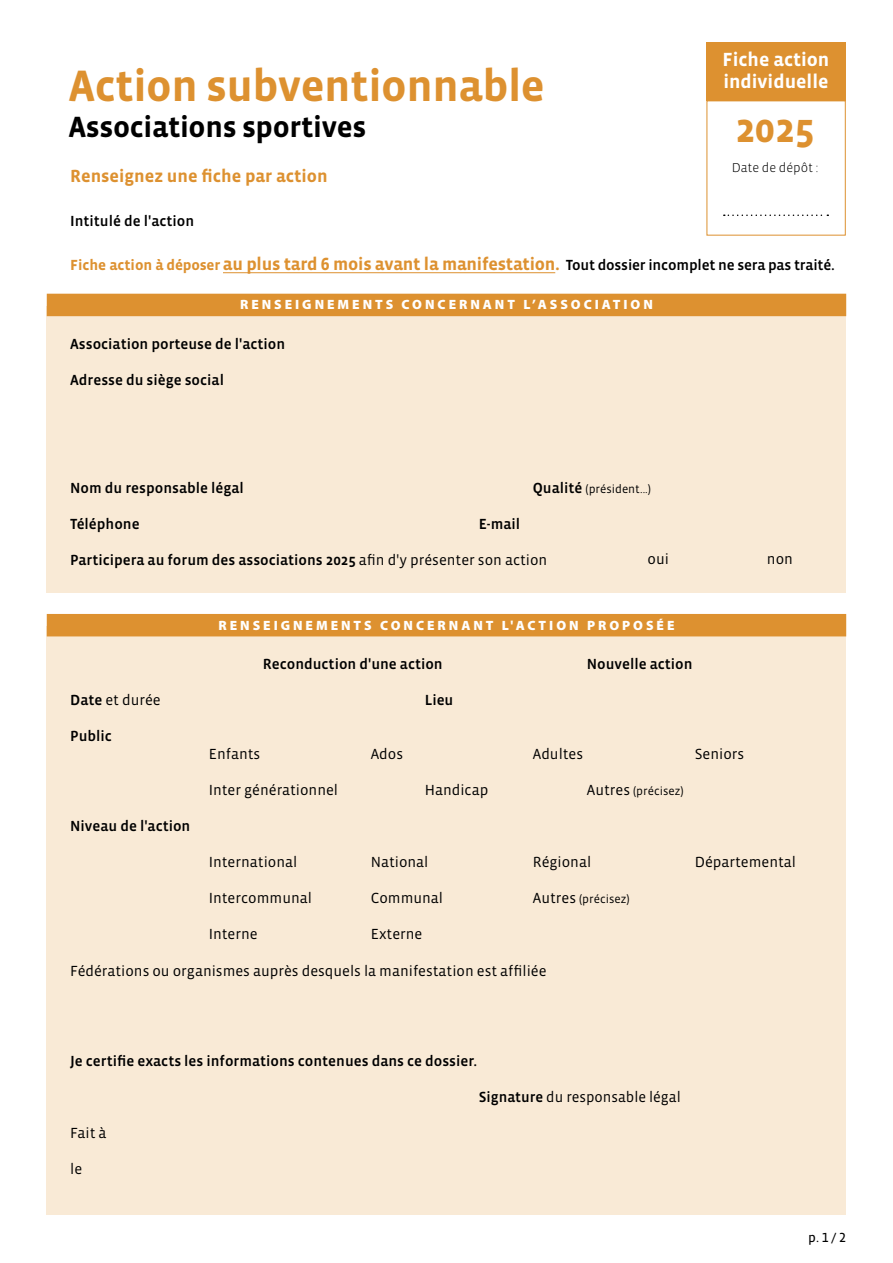
<style>
.page{position:relative;width:893px;height:1263px;background:#fff}
.page>*{position:absolute;margin:0;border:0;box-sizing:border-box;transform-origin:0 0}
.t1{font:700 45px "Vista Sans OT";letter-spacing:-.01em;color:#dd9130}
.t2{font:700 40.5px "Vista Sans OT";color:#dd9130}
.t3{font:700 30px "Vista Sans OT";letter-spacing:-.01em;color:#000}
.t4{font:700 19.5px/22.5px "Vista Sans OT";color:#fff}
.t5{font:700 18px "Vista Sans OT";letter-spacing:-.01em;color:#dd9130}
.t6{font:500 15px "Vista Sans OT";color:#000}
.t7{font:15px "Vista Sans OT";color:#000}
.t8{font:900 13.5px "Myriad Pro";letter-spacing:.22em;color:#fff}
.t9{font:13.5px "Vista Sans OT";color:#000}
.t10{font:300 13.2px "Vista Sans OT";color:#000}
.t11{font:12px "Vista Sans OT";color:#000}
.s1{font-size:15px}
.s2{font-weight:500;font-size:15px;color:#000}
.s3{font-weight:500;font-size:15px}
.s4{font-weight:400}
.s5{font-weight:500}
</style>
<div class="page">
<div style="left:47px;top:626px;width:799px;height:589px;background:#f9ead6"></div>
<div style="left:47px;top:614px;width:799px;height:22px;background:#dd9130"></div>
<div style="left:707px;top:42px;width:139px;height:58px;background:#dd9130"></div>
<hr style="left:223px;top:272px;width:332px;height:1px;background:#dd9130">
<div style="left:706px;top:100px;width:140px;height:136px;border:1px solid #dd9130"></div>
<svg style="left:724px;top:215px;width:104px;height:1px"></svg>
<div style="left:47px;top:306px;width:799px;height:286px;background:#f9ead6"></div>
<div style="left:47px;top:294px;width:799px;height:22px;background:#dd9130"></div>
<h1 class="t1" style="left:68px;top:63px;width:478px">Action subventionnable</h1>
<h3 class="t3" style="left:68px;top:112px;width:299px">Associations sportives</h3>
<p class="t5" style="left:70px;top:167px;width:259px">Renseignez une fiche par action</p>
<p class="t6" style="left:70px;top:213px;width:126px">Intitulé de l'action</p>
<h3 class="t4" style="left:722px;top:48px;width:108px">Fiche action individuelle</h3>
<h2 class="t2" style="left:735px;top:108px;width:81px">2025</h2>
<p class="t10" style="left:732px;top:161px;width:88px">Date de dépôt :</p>
<p class="t5" style="left:70px;top:255px;width:766px"><span class="s1">Fiche action à déposer</span> au plus tard 6 mois avant la manifestation. <span class="s2">Tout dossier incomplet ne sera pas traité.</span></p>
<p class="t8" style="left:240px;top:297px;width:414px">RENSEIGNEMENTS CONCERNANT L’ASSOCIATION</p>
<p class="t6" style="left:70px;top:336px;width:217px">Association porteuse de l'action</p>
<p class="t6" style="left:70px;top:372px;width:155px">Adresse du siège social</p>
<p class="t6" style="left:70px;top:480px;width:175px">Nom du responsable légal</p>
<p class="t11" style="left:533px;top:483px;width:120px"><span class="s3">Qualité</span> (président...)</p>
<p class="t6" style="left:70px;top:516px;width:71px">Téléphone</p>
<p class="t6" style="left:479px;top:516px;width:43px">E-mail</p>
<p class="t6" style="left:70px;top:552px;width:479px">Participera au forum des associations 2025 <span class="s4">afin d'y présenter son action</span></p>
<p class="t7" style="left:648px;top:551px;width:23px">oui</p>
<p class="t7" style="left:767px;top:551px;width:28px">non</p>
<p class="t8" style="left:218px;top:617px;width:457px">RENSEIGNEMENTS CONCERNANT L'ACTION PROPOSÉE</p>
<p class="t6" style="left:263px;top:657px;width:181px">Reconduction d'une action</p>
<p class="t6" style="left:587px;top:657px;width:107px">Nouvelle action</p>
<p class="t7" style="left:70px;top:693px;width:92px"><span class="s5">Date</span> et durée</p>
<p class="t6" style="left:425px;top:693px;width:30px">Lieu</p>
<p class="t6" style="left:70px;top:729px;width:43px">Public</p>
<p class="t7" style="left:209px;top:747px;width:53px">Enfants</p>
<p class="t7" style="left:371px;top:747px;width:34px">Ados</p>
<p class="t7" style="left:533px;top:747px;width:52px">Adultes</p>
<p class="t7" style="left:695px;top:747px;width:51px">Seniors</p>
<p class="t7" style="left:209px;top:783px;width:131px">Inter générationnel</p>
<p class="t7" style="left:425px;top:783px;width:65px">Handicap</p>
<p class="t11" style="left:587px;top:785px;width:98px"><span class="s1">Autres</span> (précisez)</p>
<p class="t6" style="left:70px;top:819px;width:122px">Niveau de l'action</p>
<p class="t7" style="left:209px;top:855px;width:90px">International</p>
<p class="t7" style="left:371px;top:855px;width:59px">National</p>
<p class="t7" style="left:533px;top:855px;width:60px">Régional</p>
<p class="t7" style="left:695px;top:855px;width:103px">Départemental</p>
<p class="t7" style="left:209px;top:891px;width:105px">Intercommunal</p>
<p class="t7" style="left:371px;top:891px;width:74px">Communal</p>
<p class="t11" style="left:533px;top:893px;width:98px"><span class="s1">Autres</span> (précisez)</p>
<p class="t7" style="left:209px;top:927px;width:50px">Interne</p>
<p class="t7" style="left:371px;top:927px;width:53px">Externe</p>
<p class="t7" style="left:70px;top:963px;width:478px">Fédérations ou organismes auprès desquels la manifestation est affiliée</p>
<p class="t6" style="left:70px;top:1053px;width:409px">Je certifie exacts les informations contenues dans ce dossier.</p>
<p class="t7" style="left:70px;top:1125px;width:38px">Fait à</p>
<p class="t7" style="left:70px;top:1161px;width:14px">le</p>
<p class="t7" style="left:479px;top:1089px;width:203px"><span class="s5">Signature</span> du responsable légal</p>
<p class="t9" style="left:808px;top:1231px;width:39px">p. 1 / 2</p>
</div>
